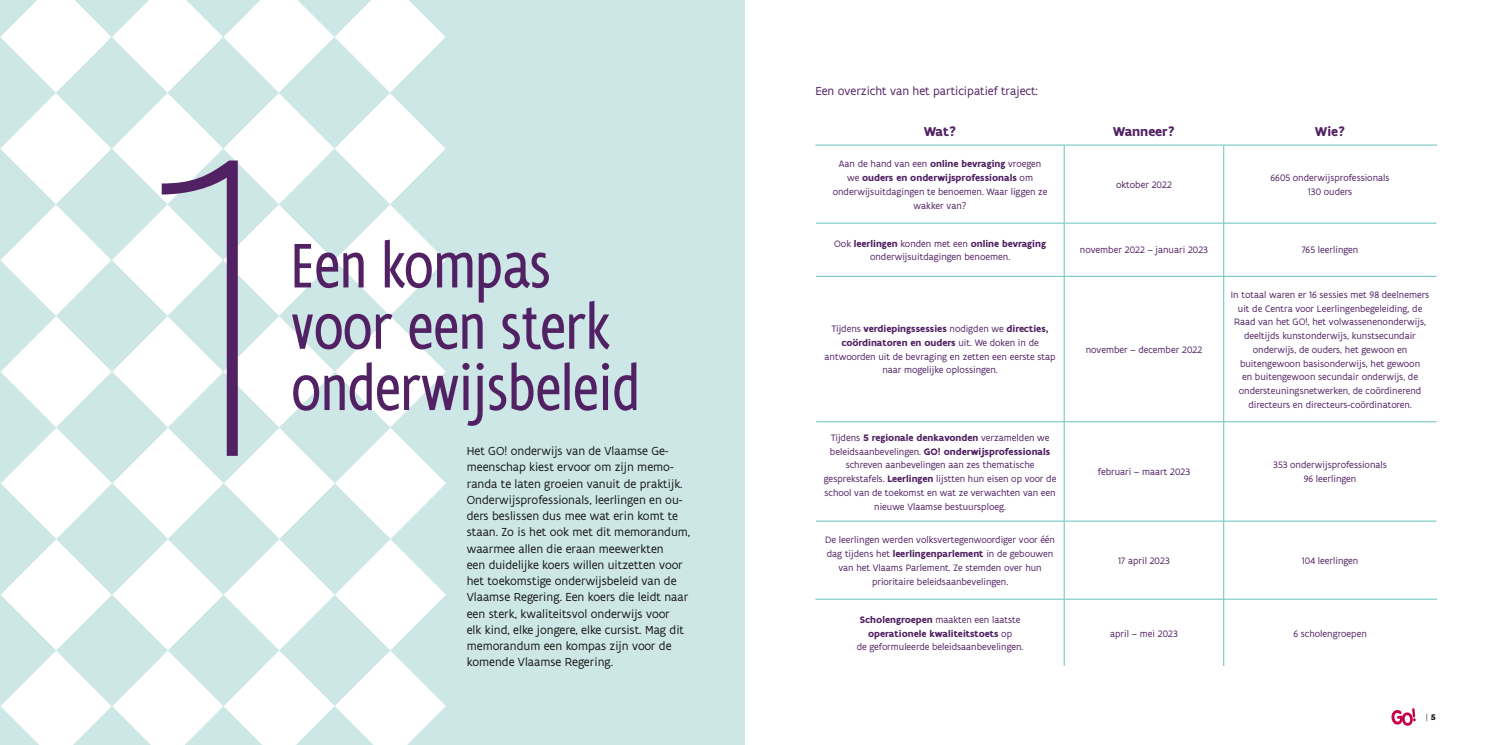
<style>
.page{position:relative;width:1489px;height:745px;background:#fff}
.page>*{position:absolute;margin:0;border:0;box-sizing:border-box;transform-origin:0 0}
.t1{font:100 451.5px "Flanders Art Sans";color:#512163}
.t2{font:condensed 67.5px/61.2px "Flanders Art Sans";color:#512163}
.t3{font:700 13.75px "Flanders Art Sans";color:#512163}
.t4{font:12.5px/16.2px "Flanders Art Sans";color:#181716}
.t5{font:12.5px "Flanders Art Sans";color:#512163}
.t6{font:10px/13.8px "Flanders Art Sans";color:#512163;text-align:center}
.t7{font:300 8.75px "Flanders Art Serif";color:#181716}
.s1{font-weight:700}
</style>
<div class="page">
<div style="left:0;top:0;width:744px;height:744px;background:#cce7e5"></div>
<svg style="left:0;top:0;width:446px;height:744px"></svg>
<svg style="left:815px;top:144px;width:621px;height:1px"></svg>
<hr style="left:815px;top:145px;width:249px;height:1px;background:#65c1bb">
<hr style="left:1064px;top:145px;width:159px;height:1px;background:#65c1bb">
<hr style="left:1063px;top:145px;width:1px;height:78px;background:#65c1bb">
<hr style="left:1223px;top:145px;width:213px;height:1px;background:#65c1bb">
<hr style="left:1223px;top:145px;width:1px;height:78px;background:#65c1bb">
<hr style="left:816px;top:223px;width:248px;height:1px;background:#65c1bb">
<hr style="left:1064px;top:223px;width:159px;height:1px;background:#65c1bb">
<hr style="left:1063px;top:223px;width:1px;height:53px;background:#65c1bb">
<hr style="left:1223px;top:223px;width:213px;height:1px;background:#65c1bb">
<hr style="left:1223px;top:223px;width:1px;height:53px;background:#65c1bb">
<hr style="left:816px;top:276px;width:248px;height:1px;background:#65c1bb">
<hr style="left:1064px;top:276px;width:159px;height:1px;background:#65c1bb">
<hr style="left:1063px;top:276px;width:1px;height:145px;background:#65c1bb">
<hr style="left:1223px;top:276px;width:213px;height:1px;background:#65c1bb">
<hr style="left:1223px;top:276px;width:1px;height:145px;background:#65c1bb">
<hr style="left:816px;top:421px;width:248px;height:1px;background:#65c1bb">
<hr style="left:1064px;top:421px;width:159px;height:1px;background:#65c1bb">
<hr style="left:1063px;top:422px;width:1px;height:98px;background:#65c1bb">
<hr style="left:1223px;top:421px;width:213px;height:1px;background:#65c1bb">
<hr style="left:1223px;top:422px;width:1px;height:98px;background:#65c1bb">
<hr style="left:816px;top:520px;width:248px;height:1px;background:#65c1bb">
<hr style="left:1064px;top:520px;width:159px;height:1px;background:#65c1bb">
<hr style="left:1063px;top:521px;width:1px;height:77px;background:#65c1bb">
<hr style="left:1223px;top:520px;width:213px;height:1px;background:#65c1bb">
<hr style="left:1223px;top:521px;width:1px;height:77px;background:#65c1bb">
<hr style="left:815px;top:598px;width:249px;height:1px;background:#65c1bb">
<hr style="left:1064px;top:598px;width:159px;height:1px;background:#65c1bb">
<hr style="left:1223px;top:598px;width:213px;height:1px;background:#65c1bb">
<hr style="left:1063px;top:599px;width:1px;height:66px;background:#65c1bb">
<hr style="left:1223px;top:599px;width:1px;height:66px;background:#65c1bb">
<svg style="left:1391px;top:708px;width:24px;height:17px"></svg>
<h1 class="t1" style="left:151px;top:58px;width:124px">1</h1>
<h2 class="t2" style="left:291px;top:234px;width:321px">Een kompas voor een sterk</h2>
<h2 class="t2" style="left:291px;top:357px;width:350px">onderwijsbeleid</h2>
<p class="t4" style="left:467px;top:442px;width:225px">Het GO! onderwijs van de Vlaamse Ge&shy;meenschap kiest ervoor om zijn memo&shy;randa te laten groeien vanuit de praktijk.<br>Onderwijsprofessionals, leerlingen en ou&shy;ders beslissen dus mee wat erin komt te staan. Zo is het ook met dit memorandum, waarmee allen die eraan meewerkten<br>een duidelijke koers willen uitzetten voor het toekomstige onderwijsbeleid van de Vlaamse Regering. Een koers die leidt naar een sterk, kwaliteitsvol onderwijs voor<br>elk kind, elke jongere, elke cursist. Mag dit memorandum een kompas zijn voor de komende Vlaamse Regering.</p>
<p class="t5" style="left:815px;top:83px;width:224px">Een overzicht van het participatief traject:</p>
<h3 class="t3" style="left:923px;top:123px;width:34px">Wat?</h3>
<h3 class="t3" style="left:1112px;top:123px;width:63px">Wanneer?</h3>
<h3 class="t3" style="left:1314px;top:123px;width:32px">Wie?</h3>
<p class="t6" style="left:832px;top:157px;width:216px">Aan de hand van een <span class="s1">online bevraging</span> vroegen we <span class="s1">ouders en onderwijsprofessionals</span> om onderwijsuitdagingen te benoemen. Waar liggen ze wakker van?</p>
<p class="t6" style="left:1115px;top:177px;width:57px">oktober 2022</p>
<p class="t6" style="left:1270px;top:170px;width:121px">6605 onderwijsprofessionals<br>130 ouders</p>
<p class="t6" style="left:834px;top:236px;width:213px">Ook <span class="s1">leerlingen</span> konden met een <span class="s1">online bevraging </span>onderwijsuitdagingen benoemen.</p>
<p class="t6" style="left:1079px;top:243px;width:130px">november 2022 – januari 2023</p>
<p class="t6" style="left:1301px;top:243px;width:58px">765 leerlingen</p>
<p class="t6" style="left:824px;top:321px;width:232px">Tijdens <span class="s1">verdiepingssessies</span> nodigden we <span class="s1">directies, coördinatoren en ouders</span> uit. We doken in de antwoorden uit de bevraging en zetten een eerste stap naar mogelijke oplossingen.</p>
<p class="t6" style="left:823px;top:430px;width:234px">Tijdens <span class="s1">5 regionale denkavonden</span> verzamelden we beleidsaanbevelingen. <span class="s1">GO! onderwijsprofessionals </span>schreven aanbevelingen aan zes thematische gesprekstafels. <span class="s1">Leerlingen</span> lijstten hun eisen op voor de school van de toekomst en wat ze verwachten van een nieuwe Vlaamse bestuursploeg.</p>
<p class="t6" style="left:825px;top:532px;width:231px">De leerlingen werden volksvertegenwoordiger voor één dag tijdens het <span class="s1">leerlingenparlement</span> in de gebouwen van het Vlaams Parlement. Ze stemden over hun prioritaire beleidsaanbevelingen.</p>
<p class="t6" style="left:856px;top:612px;width:168px"><span class="s1">Scholengroepen</span> maakten een laatste <span class="s1">operationele kwaliteitstoets</span> op<br>de geformuleerde beleidsaanbevelingen.</p>
<p class="t6" style="left:1085px;top:342px;width:118px">november – december 2022</p>
<p class="t6" style="left:1230px;top:287px;width:200px">In totaal waren er 16 sessies met 98 deelnemers uit de Centra voor Leerlingenbegeleiding, de Raad van het GO!, het volwassenenonderwijs, deeltijds kunstonderwijs, kunstsecundair onderwijs, de ouders, het gewoon en buitengewoon basisonderwijs, het gewoon<br>en buitengewoon secundair onderwijs, de ondersteuningsnetwerken, de coördinerend directeurs en directeurs-coördinatoren.</p>
<p class="t6" style="left:1097px;top:464px;width:94px">februari – maart 2023</p>
<p class="t6" style="left:1273px;top:457px;width:115px">353 onderwijsprofessionals<br>96 leerlingen</p>
<p class="t6" style="left:1118px;top:553px;width:53px">17 april 2023</p>
<p class="t6" style="left:1301px;top:553px;width:58px">104 leerlingen</p>
<p class="t6" style="left:1110px;top:626px;width:69px">april – mei 2023</p>
<p class="t6" style="left:1293px;top:626px;width:75px">6 scholengroepen</p>
<p class="t7" style="left:1425px;top:711px;width:11px">| <span class="s1">5</span></p>
</div>
